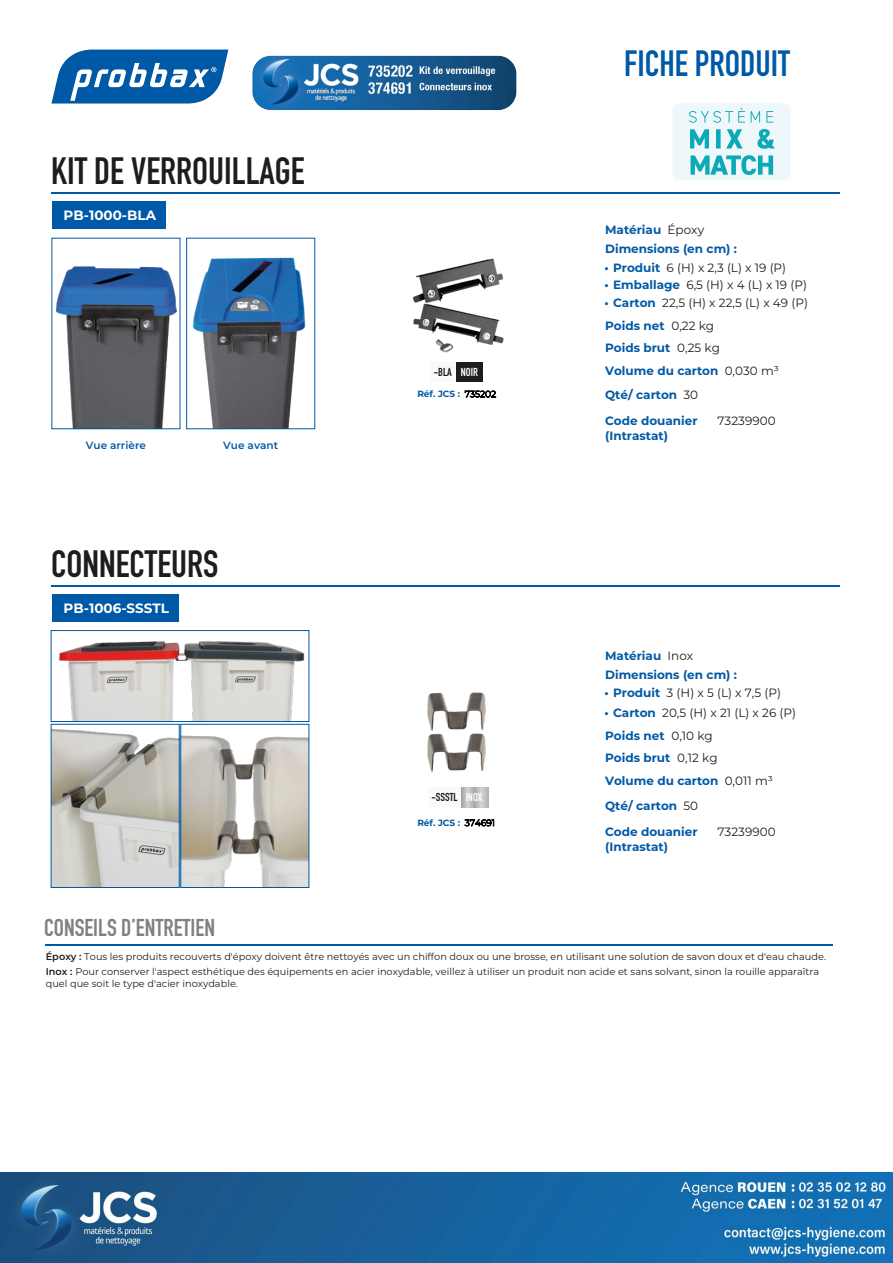
<style>
.page{position:relative;width:893px;height:1263px;background:#fff}
.page>*{position:absolute;margin:0;border:0;box-sizing:border-box;transform-origin:0 0}
.t1{font:700 37.5px "DIN Condensed";color:#1d1d1b}
.t2{font:700 36px "DIN Condensed";color:#0059a6}
.t3{font:700 24px "DIN Condensed";color:#7c8186}
.t4{font:700 13.5px "Montserrat";color:#fff}
.t5{font:700 12px/22.5px "Montserrat";color:#0059a6}
.t6{font:12px "Montserrat";color:#1d1d1b}
.t7{font:11.4px "DIN Engschrift LT Pro";color:#101820}
.t8{font:600 10.5px "Montserrat";color:#0059a6}
.t9{font:9.75px/14.7px "Montserrat";color:#1d1d1b}
.t10{font:700 9px "Montserrat";color:#0059a6}
.s1{color:#fff}
.s2{font-weight:300;color:#000}
.s3{font-weight:400;color:#1d1d1b}
.s4{font-weight:700;color:#0059a6}
.s5{font-weight:600}
</style>
<div class="page">
<hr style="left:51px;top:193px;width:789px;height:1px;background:#0059a6">
<svg style="left:51px;top:50px;width:177px;height:54px"></svg>
<img style="left:192px;top:257px;width:114px;height:170px">
<div style="left:186px;top:238px;width:129px;height:191px;border:1px solid #0059a6"></div>
<img style="left:55px;top:266px;width:122px;height:161px">
<div style="left:52px;top:201px;width:113px;height:28px;background:#0059a6"></div>
<hr style="left:45px;top:944px;width:787px;height:1px;background:#0059a6">
<img style="left:412px;top:258px;width:92px;height:95px">
<div style="left:456px;top:362px;width:26px;height:20px;background:#1d1d1b"></div>
<div style="left:431px;top:362px;width:25px;height:20px;background:#f9f9f8"></div>
<img style="left:53px;top:729px;width:125px;height:157px">
<div style="left:51px;top:724px;width:129px;height:164px;border:1px solid #0059a6"></div>
<img style="left:182px;top:735px;width:125px;height:151px">
<div style="left:180px;top:724px;width:129px;height:164px;border:1px solid #0059a6"></div>
<img style="left:58px;top:641px;width:247px;height:79px">
<div style="left:51px;top:630px;width:258px;height:92px;border:1px solid #0059a6"></div>
<img style="left:427px;top:692px;width:59px;height:80px">
<svg style="left:461px;top:788px;width:27px;height:19px"></svg>
<div style="left:428px;top:788px;width:33px;height:19px;background:#f9f9f8"></div>
<hr style="left:51px;top:585px;width:789px;height:2px;background:#0059a6">
<div style="left:52px;top:594px;width:126px;height:28px;background:#0059a6"></div>
<div style="left:672px;top:103px;width:118px;height:77px;background:#eef7f9;border-radius:6px"></div>
<svg style="left:691px;top:155px;width:82px;height:20px"></svg>
<svg style="left:690px;top:129px;width:85px;height:20px"></svg>
<svg style="left:689px;top:108px;width:84px;height:15px"></svg>
<img style="left:0;top:1172px;width:893px;height:90px">
<img style="left:252px;top:55px;width:265px;height:56px">
<h1 class="t1" style="left:51px;top:146px;width:255px">KIT DE VERROUILLAGE</h1>
<h3 class="t4" style="left:64px;top:205px;width:94px">PB-1000-BLA</h3>
<p class="t8" style="left:86px;top:437px;width:62px">Vue arrière</p>
<p class="t8" style="left:223px;top:437px;width:56px">Vue avant</p>
<h1 class="t1" style="left:51px;top:539px;width:169px">CONNECTEURS</h1>
<h3 class="t4" style="left:64px;top:598px;width:107px">PB-1006-SSSTL</h3>
<p class="t7" style="left:434px;top:365px;width:46px">-BLA <span class="s1">NOIR</span></p>
<p class="t10" style="left:417px;top:387px;width:80px">Réf. JCS : <span class="s2">735202</span></p>
<p class="t7" style="left:432px;top:791px;width:52px">-SSSTL <span class="s1">INOX</span></p>
<p class="t10" style="left:417px;top:816px;width:79px">Réf. JCS : <span class="s2">374691</span></p>
<h2 class="t2" style="left:624px;top:39px;width:167px">FICHE PRODUIT</h2>
<p class="t5" style="left:605px;top:218px;width:101px">Matériau <span class="s3">Époxy</span></p>
<p class="t5" style="left:605px;top:237px;width:133px">Dimensions (en cm) :</p>
<p class="t6" style="left:605px;top:259px;width:183px"><span class="s4">• Produit</span> 6 (H) x 2,3 (L) x 19 (P)</p>
<p class="t6" style="left:605px;top:276px;width:204px"><span class="s4">• Emballage</span> 6,5 (H) x 4 (L) x 19 (P)</p>
<p class="t6" style="left:605px;top:294px;width:205px"><span class="s4">• Carton</span> 22,5 (H) x 22,5 (L) x 49 (P)</p>
<p class="t5" style="left:605px;top:313px;width:116px">Poids net <span class="s3">0,22 kg<br></span>Poids brut <span class="s3">0,25 kg</span></p>
<p class="t5" style="left:605px;top:359px;width:175px">Volume du carton <span class="s3">0,030 m³</span></p>
<p class="t5" style="left:605px;top:383px;width:95px">Qté/ carton <span class="s3">30</span></p>
<p class="t5" style="left:605px;top:413px;width:94px;line-height:15px">Code douanier (Intrastat)</p>
<p class="t6" style="left:717px;top:413px;width:60px">73239900</p>
<p class="t5" style="left:605px;top:643px;width:90px">Matériau <span class="s3">Inox</span></p>
<p class="t5" style="left:605px;top:663px;width:133px">Dimensions (en cm) :</p>
<p class="t6" style="left:605px;top:684px;width:178px"><span class="s4">• Produit</span> 3 (H) x 5 (L) x 7,5 (P)</p>
<p class="t6" style="left:605px;top:704px;width:193px"><span class="s4">• Carton</span> 20,5 (H) x 21 (L) x 26 (P)</p>
<p class="t5" style="left:605px;top:724px;width:114px">Poids net <span class="s3">0,10 kg<br></span>Poids brut <span class="s3">0,12 kg</span></p>
<p class="t5" style="left:605px;top:769px;width:169px">Volume du carton <span class="s3">0,011 m³</span></p>
<p class="t5" style="left:605px;top:794px;width:95px">Qté/ carton <span class="s3">50</span></p>
<p class="t5" style="left:605px;top:823px;width:94px;line-height:15px">Code douanier (Intrastat)</p>
<p class="t6" style="left:717px;top:823px;width:60px">73239900</p>
<h3 class="t3" style="left:44px;top:911px;width:172px">CONSEILS D’ENTRETIEN</h3>
<p class="t9" style="left:46px;top:949px;width:782px"><span class="s5">Époxy :</span> Tous les produits recouverts d'époxy doivent être nettoyés avec un chiffon doux ou une brosse, en utilisant une solution de savon doux et d'eau chaude.<br><span class="s5">Inox :</span> Pour conserver l'aspect esthétique des équipements en acier inoxydable, veillez à utiliser un produit non acide et sans solvant, sinon la rouille apparaîtra</p>
<p class="t9" style="left:46px;top:976px;width:194px">quel que soit le type d'acier inoxydable.</p>
</div>
